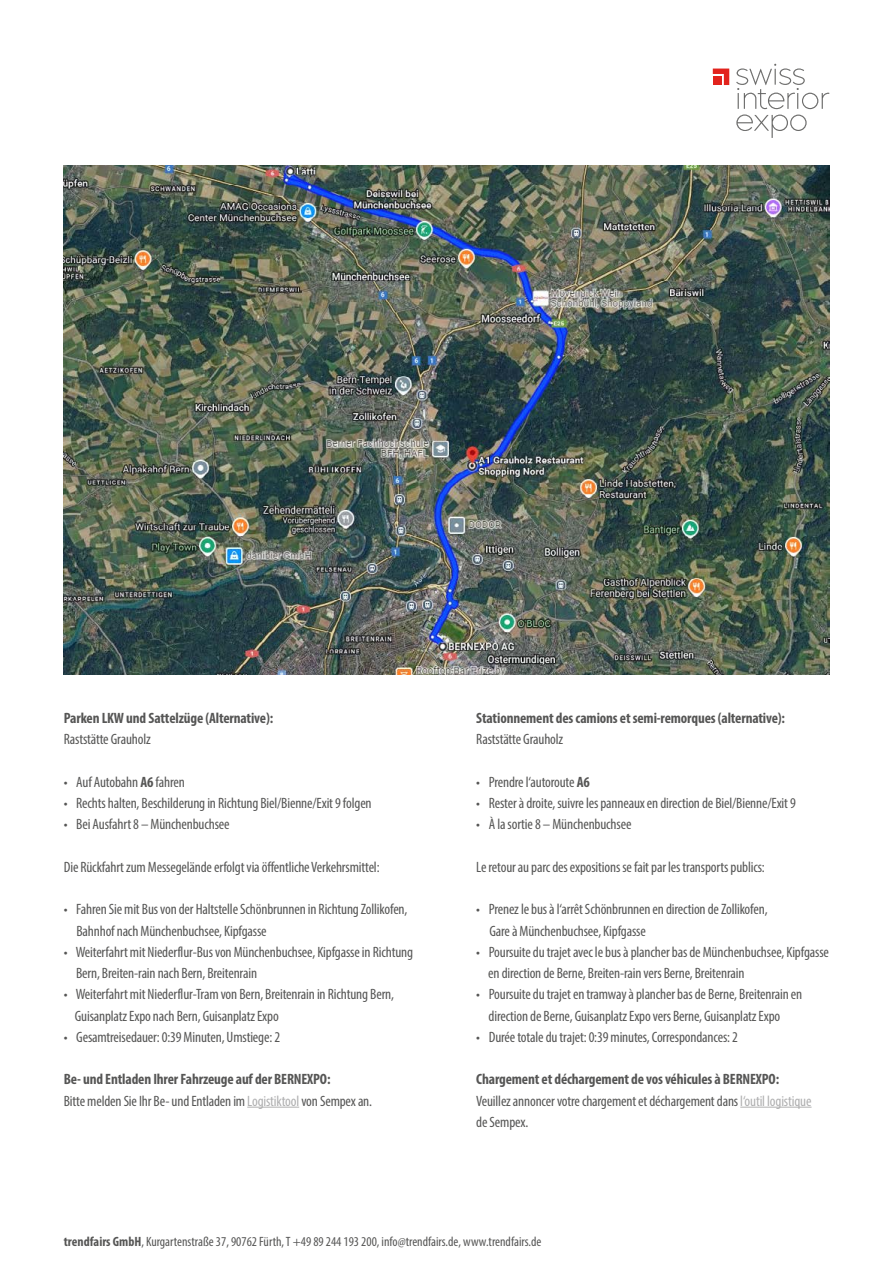
<style>
.page{position:relative;width:893px;height:1263px;background:#fff}
.page>*{position:absolute;margin:0;border:0;box-sizing:border-box;transform-origin:0 0}
.t1{font:condensed 15px/21.3px "Myriad Pro";letter-spacing:-.01em;color:#565655}
.t2{font:700 condensed 15px "Myriad Pro";letter-spacing:-.01em;color:#565655}
.t3{font:condensed 13.5px "Myriad Pro";color:#565655}
.s1{font-weight:700}
.s2{color:#afafb0}
</style>
<div class="page">
<svg style="left:736px;top:64px;width:93px;height:45px"></svg>
<svg style="left:736px;top:115px;width:71px;height:23px"></svg>
<svg style="left:713px;top:69px;width:16px;height:16px"></svg>
<div style="left:713px;top:76px;width:9px;height:9px;background:#e2231d"></div>
<img style="left:64px;top:166px;width:765px;height:509px">
<hr style="left:247px;top:1107px;width:52px;height:1px;background:#afafb0">
<hr style="left:740px;top:1107px;width:71px;height:1px;background:#afafb0">
<p class="t2" style="left:64px;top:708px;width:211px">Parken LKW und Sattelzüge (Alternative):</p>
<p class="t1" style="left:64px;top:728px;width:88px">Raststätte Grauholz</p>
<p class="t1" style="left:64px;top:771px;width:122px">• Auf Autobahn <span class="s1">A6</span> fahren</p>
<p class="t1" style="left:64px;top:792px;width:309px">• Rechts halten, Beschilderung in Richtung Biel/Bienne/Exit 9 folgen</p>
<p class="t1" style="left:64px;top:813px;width:167px">• Bei Ausfahrt 8 – Münchenbuchsee</p>
<p class="t1" style="left:64px;top:856px;width:317px">Die Rückfahrt zum Messegelände erfolgt via öffentliche Verkehrsmittel:</p>
<p class="t1" style="left:76px;top:898px;width:333px;text-indent:-13px">• Fahren Sie mit Bus von der Haltstelle Schönbrunnen in Richtung Zollikofen,<br>Bahnhof nach Münchenbuchsee, Kipfgasse</p>
<p class="t1" style="left:76px;top:941px;width:339px;text-indent:-12px">• Weiterfahrt mit Niederflur-Bus von Münchenbuchsee, Kipfgasse in Richtung<br>Bern, Breiten-rain nach Bern, Breitenrain</p>
<p class="t1" style="left:75px;top:983px;width:321px;text-indent:-11px">• Weiterfahrt mit Niederflur-Tram von Bern, Breitenrain in Richtung Bern,<br>Guisanplatz Expo nach Bern, Guisanplatz Expo</p>
<p class="t1" style="left:64px;top:1026px;width:218px">• Gesamtreisedauer: 0:39 Minuten, Umstiege: 2</p>
<p class="t1" style="left:64px;top:1068px;width:310px"><span class="s1">Be- und Entladen Ihrer Fahrzeuge auf der BERNEXPO:<br></span>Bitte melden Sie Ihr Be- und Entladen im <span class="s2">Logistiktool</span> von Sempex an.</p>
<p class="t2" style="left:476px;top:708px;width:310px">Stationnement des camions et semi-remorques (alternative):</p>
<p class="t1" style="left:476px;top:728px;width:88px">Raststätte Grauholz</p>
<p class="t1" style="left:476px;top:771px;width:115px">• Prendre l‘autoroute <span class="s1">A6</span></p>
<p class="t1" style="left:476px;top:792px;width:321px">• Rester à droite, suivre les panneaux en direction de Biel/Bienne/Exit 9</p>
<p class="t1" style="left:476px;top:813px;width:157px">• À la sortie 8 – Münchenbuchsee</p>
<p class="t1" style="left:476px;top:856px;width:290px">Le retour au parc des expositions se fait par les transports publics:</p>
<p class="t1" style="left:489px;top:898px;width:280px;text-indent:-13px">• Prenez le bus à l‘arrêt Schönbrunnen en direction de Zollikofen,<br>Gare à Münchenbuchsee, Kipfgasse</p>
<p class="t1" style="left:488px;top:941px;width:342px;text-indent:-12px">• Poursuite du trajet avec le bus à plancher bas de Münchenbuchsee, Kipfgasse en direction de Berne, Breiten-rain vers Berne, Breitenrain</p>
<p class="t1" style="left:489px;top:983px;width:315px;text-indent:-12px">• Poursuite du trajet en tramway à plancher bas de Berne, Breitenrain en direction de Berne, Guisanplatz Expo vers Berne, Guisanplatz Expo</p>
<p class="t1" style="left:476px;top:1026px;width:263px">• Durée totale du trajet: 0:39 minutes, Correspondances: 2</p>
<p class="t1" style="left:476px;top:1068px;width:337px"><span class="s1">Chargement et déchargement de vos véhicules à BERNEXPO:<br></span>Veuillez annoncer votre chargement et déchargement dans <span class="s2">l‘outil logistique </span>de Sempex.</p>
<p class="t3" style="left:64px;top:1233px;width:479px"><span class="s1">trendfairs GmbH</span>, Kurgartenstraße 37, 90762 Fürth, T +49 89 244 193 200, info@trendfairs.de, www.trendfairs.de</p>
</div>
